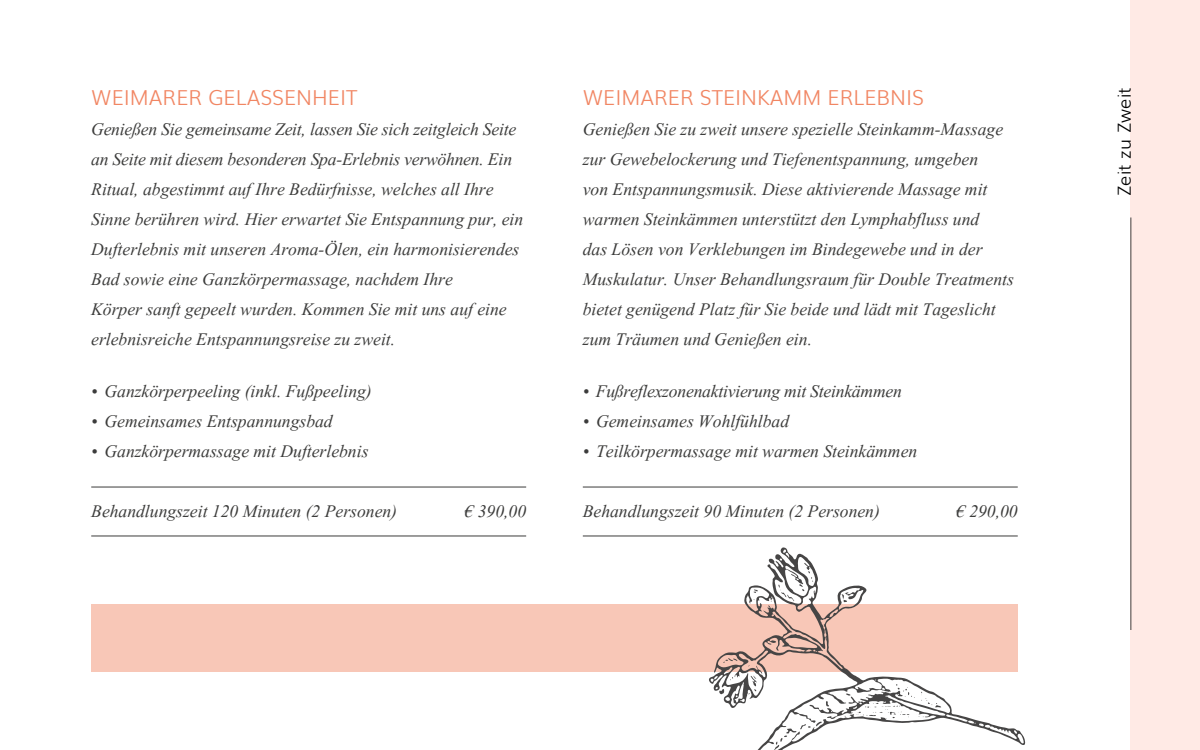
<style>
.page{position:relative;width:1200px;height:750px;background:#fff}
.page>*{position:absolute;margin:0;border:0;box-sizing:border-box;transform-origin:0 0}
.t1{font:italic 21.88px/30px "Aparajita";color:#3c3c3b}
.t2{font:300 20.62px "Muli";color:#f18663}
.t3{font:300 18px "Muli";letter-spacing:.01em;color:#000}
</style>
<div class="page">
<div style="left:1131px;top:0;width:69px;height:750px;background:#ffeae5"></div>
<hr style="left:1130px;top:218px;width:1px;height:412px;background:#414141">
<hr style="left:91px;top:487px;width:435px;height:1px;background:#3c3c3b">
<hr style="left:91px;top:535px;width:435px;height:1px;background:#3c3c3b">
<hr style="left:583px;top:487px;width:435px;height:1px;background:#3c3c3b">
<hr style="left:583px;top:535px;width:435px;height:1px;background:#3c3c3b">
<div style="left:91px;top:604px;width:927px;height:68px;background:#f8c7b7"></div>
<svg style="left:709px;top:547px;width:317px;height:203px"></svg>
<svg style="left:719px;top:689px;width:5px;height:5px"></svg>
<svg style="left:826px;top:701px;width:3px;height:6px"></svg>
<svg style="left:776px;top:722px;width:46px;height:23px"></svg>
<svg style="left:841px;top:594px;width:6px;height:8px"></svg>
<svg style="left:753px;top:589px;width:5px;height:11px"></svg>
<svg style="left:748px;top:676px;width:9px;height:19px"></svg>
<svg style="left:778px;top:571px;width:35px;height:30px"></svg>
<svg style="left:723px;top:658px;width:14px;height:5px"></svg>
<svg style="left:844px;top:684px;width:97px;height:35px"></svg>
<p class="t2" style="left:91px;top:81px;width:268px">WEIMARER GELASSENHEIT</p>
<p class="t1" style="left:91px;top:115px;width:434px">Genießen Sie gemeinsame Zeit, lassen Sie sich zeitgleich Seite an Seite mit diesem besonderen Spa-Erlebnis verwöhnen. Ein Ritual, abgestimmt auf Ihre Bedürfnisse, welches all Ihre Sinne berühren wird. Hier erwartet Sie Entspannung pur, ein Dufterlebnis mit unseren Aroma-Ölen, ein harmonisierendes Bad sowie eine Ganzkörpermassage, nachdem Ihre<br>Körper sanft gepeelt wurden. Kommen Sie mit uns auf eine erlebnisreiche Entspannungsreise zu zweit.</p>
<p class="t1" style="left:91px;top:377px;width:282px">• Ganzkörperpeeling (inkl. Fußpeeling)</p>
<p class="t1" style="left:91px;top:407px;width:243px">• Gemeinsames Entspannungsbad</p>
<p class="t1" style="left:91px;top:437px;width:279px">• Ganzkörpermassage mit Dufterlebnis</p>
<p class="t1" style="left:91px;top:497px;width:307px">Behandlungszeit 120 Minuten (2 Personen)</p>
<p class="t1" style="left:465px;top:497px;width:63px">€ 390,00</p>
<p class="t2" style="left:583px;top:81px;width:343px">WEIMARER STEINKAMM ERLEBNIS</p>
<p class="t1" style="left:583px;top:115px;width:433px">Genießen Sie zu zweit unsere spezielle Steinkamm-Massage zur Gewebelockerung und Tiefenentspannung, umgeben<br>von Entspannungsmusik. Diese aktivierende Massage mit warmen Steinkämmen unterstützt den Lymphabfluss und<br>das Lösen von Verklebungen im Bindegewebe und in der Muskulatur. Unser Behandlungsraum für Double Treatments bietet genügend Platz für Sie beide und lädt mit Tageslicht zum Träumen und Genießen ein.</p>
<p class="t1" style="left:583px;top:377px;width:321px">• Fußreflexzonenaktivierung mit Steinkämmen</p>
<p class="t1" style="left:583px;top:407px;width:208px">• Gemeinsames Wohlfühlbad</p>
<p class="t1" style="left:583px;top:437px;width:336px">• Teilkörpermassage mit warmen Steinkämmen</p>
<p class="t1" style="left:583px;top:497px;width:299px">Behandlungszeit 90 Minuten (2 Personen)</p>
<p class="t1" style="left:956px;top:497px;width:63px">€ 290,00</p>
<p class="t3" style="left:1110px;top:196px;width:111px;rotate:-90deg">Zeit zu Zweit</p>
</div>
